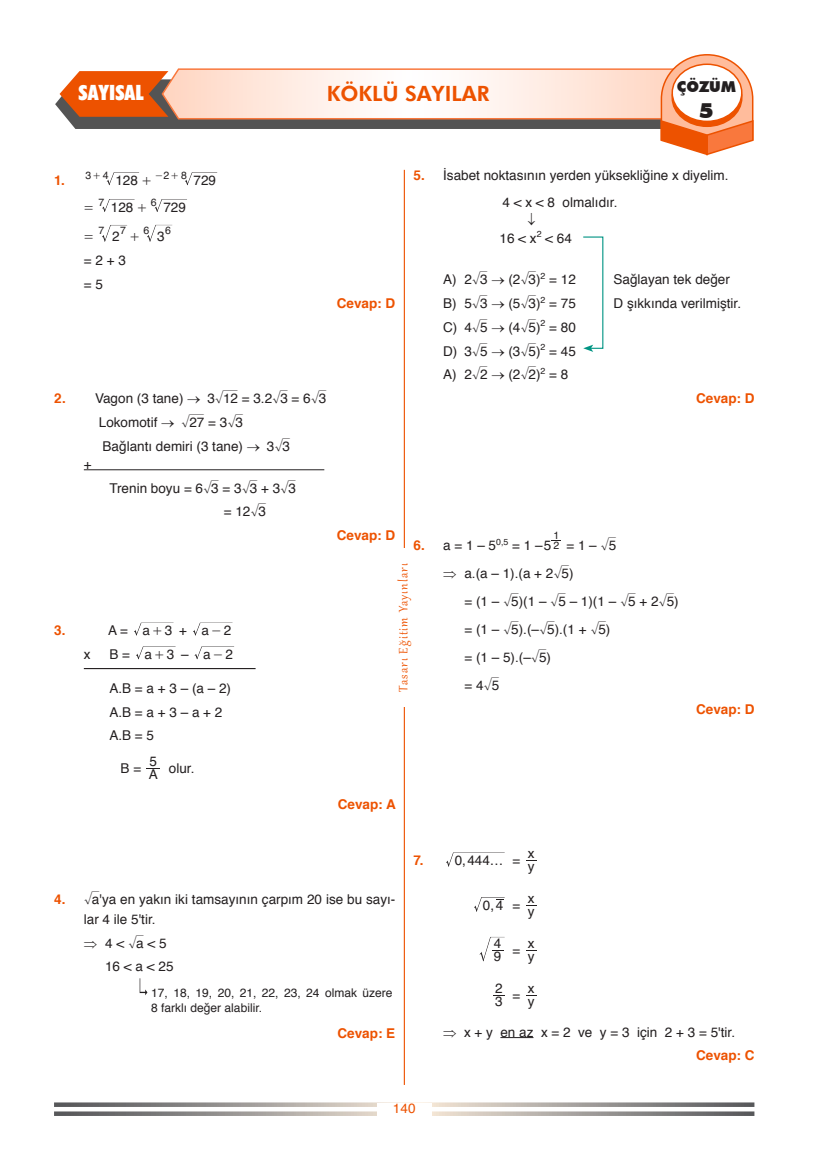
<style>
.page{position:relative;width:830px;height:1170px;background:#fff}
.page>*{position:absolute;margin:0;border:0;box-sizing:border-box;transform-origin:0 0}
.t1{font:800 21px "Futura BT";color:#ed5200}
.t2{font:900 condensed 21px "Futura BT";color:#fff}
.t3{font:900 21px "Futura BT";color:#231f20}
.t4{font:15px "Gabriola";letter-spacing:.07em;color:#ed5200}
.t5{font:900 15px "Futura BT";color:#231f20}
.paragraf{font:13.5px/12.6px "Helvetica";color:#231f20}
.maddeli__copy{font:13.5px "Helvetica";color:#231f20}
.alt_alta{font:13.5px "Helvetica";color:#231f20}
.cevap{font:700 13.5px "Helvetica";color:#ed5200}
.t6{font:13.5px "MM Times Roman";color:#231f20}
.t7{font:13.5px "Helvetica";color:#ed5200}
.t8{font:12px/15px "Helvetica";color:#231f20}
.t9{font:10.5px "Helvetica";color:#231f20}
.t10{font:10.5px "MM Times Roman";color:#231f20}
.s1{font-family:"MM Times Roman"}
.s2{font-weight:700;color:#ed5200}
.s3{font-family:"Matematik"}
.s4{font-size:10.5px}
</style>
<div class="page">
<svg style="left:54px;top:1102px;width:700px;height:4px;background:#a6a29f"></svg>
<svg style="left:54px;top:1111px;width:700px;height:4px;background:#a6a29f"></svg>
<div style="left:377px;top:1102px;width:54px;height:13px;background:#fff"></div>
<hr style="left:403px;top:170px;width:1px;height:914px;background:#ed5200">
<div style="left:397px;top:548px;width:14px;height:158px;background:#fff"></div>
<svg style="left:55px;top:54px;width:699px;height:102px"></svg>
<div style="left:672px;top:69px;width:69px;height:57px;background:#ed5200;border-radius:50%"></div>
<div style="left:671px;top:68px;width:71px;height:59px;border:2px solid #ed5200;border-radius:50%"></div>
<div style="left:672px;top:64px;width:69px;height:57px;background:#fff;border-radius:50%"></div>
<div style="left:671px;top:63px;width:71px;height:59px;border:2px solid #ed5200;border-radius:50%"></div>
<hr style="left:84px;top:469px;width:240px;height:1px;background:#231f20">
<svg style="left:106px;top:172px;width:33px;height:13px"></svg>
<svg style="left:185px;top:172px;width:32px;height:13px"></svg>
<svg style="left:102px;top:199px;width:33px;height:13px"></svg>
<svg style="left:154px;top:199px;width:33px;height:13px"></svg>
<svg style="left:102px;top:225px;width:25px;height:17px"></svg>
<svg style="left:147px;top:225px;width:25px;height:17px"></svg>
<svg style="left:134px;top:622px;width:40px;height:13px"></svg>
<svg style="left:193px;top:622px;width:39px;height:13px"></svg>
<svg style="left:136px;top:646px;width:40px;height:13px"></svg>
<svg style="left:194px;top:646px;width:40px;height:13px"></svg>
<hr style="left:84px;top:668px;width:171px;height:1px;background:#231f20">
<svg style="left:140px;top:978px;width:7px;height:17px"></svg>
<hr style="left:500px;top:1037px;width:33px;height:1px;background:#231f20">
<svg style="left:583px;top:236px;width:20px;height:116px"></svg>
<svg style="left:446px;top:852px;width:58px;height:14px"></svg>
<svg style="left:474px;top:897px;width:30px;height:14px"></svg>
<svg style="left:479px;top:936px;width:25px;height:25px"></svg>
<h1 class="t2" style="left:79px;top:80px;width:67px">SAYISAL</h1>
<h1 class="t1" style="left:326px;top:80px;width:164px">KÖKLÜ SAYILAR</h1>
<p class="t5" style="left:676px;top:78px;width:60px">ÇÖZÜM</p>
<h1 class="t3" style="left:698px;top:97px;width:16px">5</h1>
<p class="t9" style="left:85px;top:168px;width:25px">3 4</p>
<p class="t9" style="left:163px;top:168px;width:25px">2 8</p>
<p class="t10" style="left:93px;top:170px;width:9px">+</p>
<p class="t10" style="left:155px;top:170px;width:24px">- +</p>
<p class="paragraf" style="left:111px;top:201px;width:37px">128 <span class="s1">+</span></p>
<p class="paragraf" style="left:163px;top:201px;width:24px">729</p>
<p class="cevap" style="left:54px;top:171px;width:12px">1.</p>
<p class="paragraf" style="left:115px;top:174px;width:37px">128 <span class="s1">+</span></p>
<p class="paragraf" style="left:193px;top:174px;width:24px">729</p>
<p class="t9" style="left:98px;top:195px;width:7px">7</p>
<p class="t9" style="left:151px;top:195px;width:7px">6</p>
<p class="t6" style="left:84px;top:201px;width:11px">=</p>
<p class="t9" style="left:98px;top:223px;width:7px">7</p>
<p class="t9" style="left:120px;top:223px;width:7px">7</p>
<p class="t9" style="left:143px;top:223px;width:7px">6</p>
<p class="t9" style="left:165px;top:223px;width:7px">6</p>
<p class="paragraf" style="left:112px;top:231px;width:9px">2</p>
<p class="paragraf" style="left:157px;top:231px;width:9px">3</p>
<p class="t6" style="left:84px;top:230px;width:11px">=</p>
<p class="t6" style="left:130px;top:230px;width:11px">+</p>
<p class="paragraf" style="left:84px;top:255px;width:44px">= 2 + 3</p>
<p class="paragraf" style="left:84px;top:279px;width:21px">= 5</p>
<p class="paragraf" style="left:54px;top:393px;width:274px"><span class="s2">2.</span> Vagon (3 tane) → 3<span class="s3">ò</span>12 = 3.2<span class="s3">ñ</span>3 = 6<span class="s3">ñ</span>3</p>
<p class="paragraf" style="left:99px;top:417px;width:145px">Lokomotif → <span class="s3">ò</span>27 = 3<span class="s3">ñ</span>3</p>
<p class="paragraf" style="left:103px;top:441px;width:189px">Bağlantı demiri (3 tane) → 3<span class="s3">ñ</span>3</p>
<p class="paragraf" style="left:84px;top:458px;width:9px">+</p>
<p class="paragraf" style="left:109px;top:482px;width:188px">Trenin boyu = 6<span class="s3">ñ</span>3 = 3<span class="s3">ñ</span>3 + 3<span class="s3">ñ</span>3</p>
<p class="paragraf" style="left:224px;top:506px;width:44px">= 12<span class="s3">ñ</span>3</p>
<p class="cevap" style="left:54px;top:621px;width:13px">3.</p>
<p class="paragraf" style="left:108px;top:625px;width:21px">A =</p>
<p class="paragraf" style="left:142px;top:625px;width:31px">a 3</p>
<p class="t6" style="left:153px;top:624px;width:11px">+</p>
<p class="paragraf" style="left:179px;top:625px;width:9px">+</p>
<p class="paragraf" style="left:201px;top:625px;width:31px">a 2</p>
<p class="t6" style="left:212px;top:624px;width:11px">-</p>
<p class="paragraf" style="left:84px;top:648px;width:8px">x</p>
<p class="paragraf" style="left:109px;top:648px;width:22px">B =</p>
<p class="paragraf" style="left:144px;top:648px;width:31px">a 3</p>
<p class="t6" style="left:155px;top:648px;width:11px">+</p>
<p class="paragraf" style="left:181px;top:648px;width:9px">–</p>
<p class="paragraf" style="left:203px;top:648px;width:31px">a 2</p>
<p class="t6" style="left:213px;top:648px;width:11px">-</p>
<p class="paragraf" style="left:109px;top:682px;width:123px">A.B = a + 3 – (a – 2)</p>
<p class="paragraf" style="left:109px;top:706px;width:114px">A.B = a + 3 – a + 2</p>
<p class="paragraf" style="left:109px;top:730px;width:46px">A.B = 5</p>
<p class="paragraf" style="left:121px;top:762px;width:22px">B =</p>
<p class="paragraf" style="left:149px;top:769px;width:11px">A</p>
<p class="paragraf" style="left:149px;top:755px;width:9px">5</p>
<p class="paragraf" style="left:169px;top:762px;width:27px">olur.</p>
<p class="cevap" style="left:336px;top:294px;width:60px">Cevap: D</p>
<p class="paragraf" style="left:413px;top:170px;width:316px"><span class="s2">5.</span> İsabet noktasının yerden yüksekliğine x diyelim.</p>
<p class="paragraf" style="left:502px;top:197px;width:116px">4 &lt; x &lt; 8 olmalıdır.</p>
<p class="paragraf" style="left:499px;top:232px;width:74px">16 &lt; x<sup>2</sup> &lt; 64</p>
<p class="maddeli__copy" style="left:443px;top:270px;width:134px">A) 2<span class="s3">ñ</span>3 → (2<span class="s3">ñ</span>3)<sup>2</sup> = 12</p>
<p class="maddeli__copy" style="left:613px;top:270px;width:118px">Sağlayan tek değer</p>
<p class="maddeli__copy" style="left:443px;top:294px;width:134px">B) 5<span class="s3">ñ</span>3 → (5<span class="s3">ñ</span>3)<sup>2</sup> = 75</p>
<p class="maddeli__copy" style="left:613px;top:294px;width:129px">D şıkkında verilmiştir.</p>
<p class="maddeli__copy" style="left:443px;top:318px;width:134px">C) 4<span class="s3">ñ</span>5 → (4<span class="s3">ñ</span>5)<sup>2</sup> = 80</p>
<p class="maddeli__copy" style="left:443px;top:342px;width:134px">D) 3<span class="s3">ñ</span>5 → (3<span class="s3">ñ</span>5)<sup>2</sup> = 45</p>
<p class="maddeli__copy" style="left:443px;top:365px;width:127px">A) 2<span class="s3">ñ</span>2 → (2<span class="s3">ñ</span>2)<sup>2</sup> = 8</p>
<p class="cevap" style="left:695px;top:389px;width:60px">Cevap: D</p>
<p class="cevap" style="left:336px;top:526px;width:60px">Cevap: D</p>
<p class="t9" style="left:553px;top:528px;width:7px">1</p>
<p class="paragraf" style="left:566px;top:539px;width:51px">= 1 – <span class="s3">ñ</span>5</p>
<p class="alt_alta" style="left:443px;top:564px;width:132px">⇒ a.(a – 1).(a + 2<span class="s3">ñ</span>5)</p>
<p class="alt_alta" style="left:464px;top:592px;width:216px">= (1 – <span class="s3">ñ</span>5)(1 – <span class="s3">ñ</span>5 – 1)(1 – <span class="s3">ñ</span>5 + 2<span class="s3">ñ</span>5)</p>
<p class="alt_alta" style="left:464px;top:620px;width:147px">= (1 – <span class="s3">ñ</span>5).(–<span class="s3">ñ</span>5).(1 + <span class="s3">ñ</span>5)</p>
<p class="alt_alta" style="left:464px;top:648px;width:88px">= (1 – 5).(–<span class="s3">ñ</span>5)</p>
<p class="alt_alta" style="left:464px;top:676px;width:36px">= 4 <span class="s3">ñ</span>5</p>
<p class="paragraf" style="left:413px;top:539px;width:147px"><span class="s2">6.</span> a = 1 – 5<sup>0,5</sup> = 1 –5 <span class="s4">2</span></p>
<p class="t4" style="left:393px;top:691px;width:130px;rotate:-90deg">Tasarı Eğitim Yayınları</p>
<p class="cevap" style="left:695px;top:699px;width:60px">Cevap: D</p>
<p class="cevap" style="left:337px;top:795px;width:60px">Cevap: A</p>
<p class="paragraf" style="left:84px;top:890px;width:313px;line-height:19.5px;text-indent:-30px"><span class="s2">4.</span> <span class="s3">ñ</span>a'ya en yakın iki tamsayının çarpım 20 ise bu sayı&shy;lar 4 ile 5'tir.</p>
<p class="alt_alta" style="left:84px;top:933px;width:84px">⇒ 4 &lt; <span class="s3">ñ</span>a &lt; 5</p>
<p class="alt_alta" style="left:105px;top:957px;width:70px">16 &lt; a &lt; 25</p>
<p class="t8" style="left:151px;top:985px;width:243px">17, 18, 19, 20, 21, 22, 23, 24 olmak üzere<br>8 farklı değer alabilir.</p>
<p class="cevap" style="left:337px;top:1024px;width:59px">Cevap: E</p>
<p class="cevap" style="left:413px;top:850px;width:12px">7.</p>
<p class="paragraf" style="left:454px;top:854px;width:50px">0,444…</p>
<p class="paragraf" style="left:512px;top:854px;width:9px">=</p>
<p class="paragraf" style="left:527px;top:847px;width:8px">x y</p>
<p class="paragraf" style="left:482px;top:899px;width:22px">0 4,</p>
<p class="paragraf" style="left:512px;top:899px;width:9px">=</p>
<p class="paragraf" style="left:527px;top:892px;width:8px">x y</p>
<p class="paragraf" style="left:493px;top:951px;width:9px">9</p>
<p class="paragraf" style="left:493px;top:937px;width:9px">4</p>
<p class="paragraf" style="left:512px;top:944px;width:9px">=</p>
<p class="paragraf" style="left:527px;top:937px;width:8px">x y</p>
<p class="paragraf" style="left:495px;top:982px;width:9px">2</p>
<p class="paragraf" style="left:512px;top:989px;width:9px">=</p>
<p class="paragraf" style="left:527px;top:982px;width:8px">x y</p>
<p class="paragraf" style="left:443px;top:1026px;width:293px">⇒ x + y en az x = 2 ve y = 3 için 2 + 3 = 5'tir.</p>
<p class="cevap" style="left:695px;top:1046px;width:60px">Cevap: C</p>
<p class="paragraf" style="left:495px;top:996px;width:9px">3</p>
<p class="t7" style="left:393px;top:1099px;width:24px">140</p>
</div>
